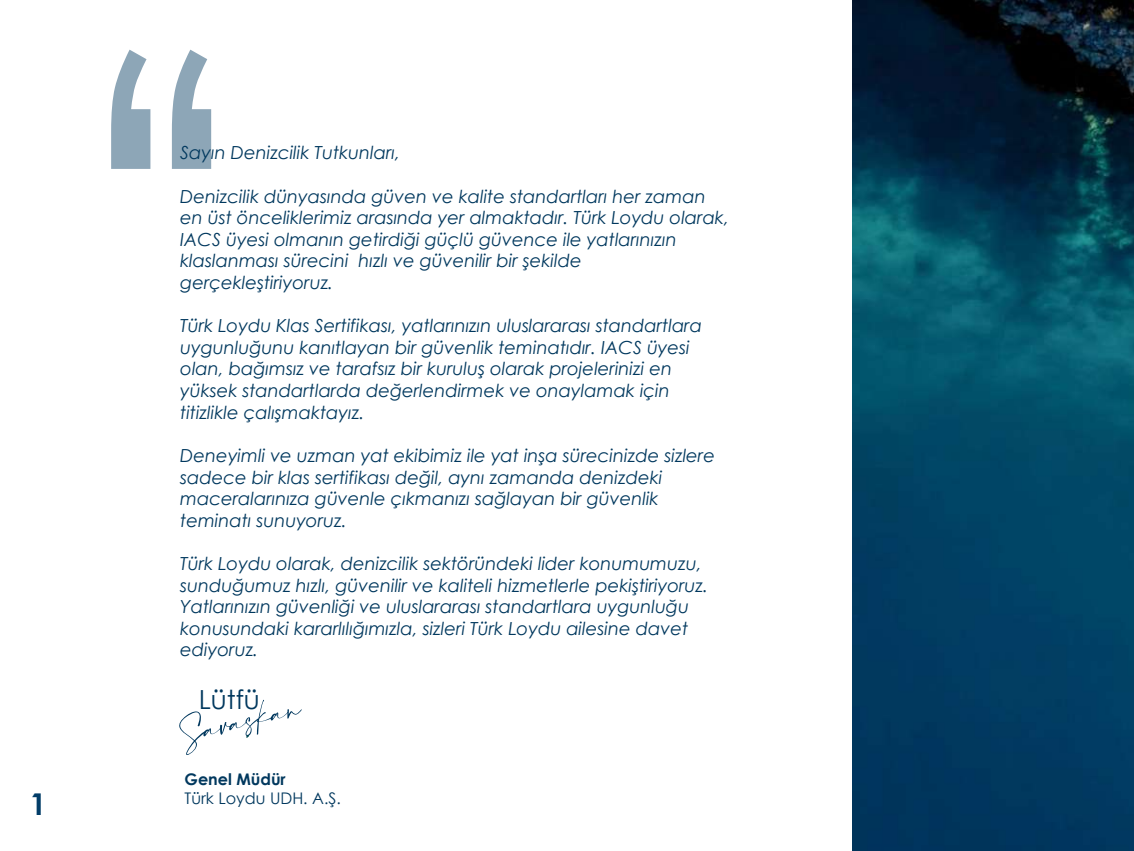
<style>
.page{position:relative;width:1134px;height:851px;background:#fff}
.page>*{position:absolute;margin:0;border:0;box-sizing:border-box;transform-origin:0 0}
.t1{font:700 30px "Century Gothic";color:#023d68}
.t2{font:26.2px "Century Gothic";color:#01385e}
.t3{font:italic 18px/21.6px "Century Gothic";color:#01385e}
.t4{font:16px "Century Gothic";color:#01385e}
.t5{font:700 16px "Century Gothic";color:#01385e}
</style>
<div class="page">
<svg style="left:111px;top:50px;width:100px;height:119px"></svg>
<svg style="left:179px;top:699px;width:123px;height:56px"></svg>
<img style="left:852px;top:0;width:282px;height:850px">
<h1 class="t1" style="left:30px;top:780px;width:18px">1</h1>
<p class="t3" style="left:180px;top:142px;width:221px">Sayın Denizcilik Tutkunları,</p>
<p class="t3" style="left:180px;top:185px;width:550px">Denizcilik dünyasında güven ve kalite standartları her zaman en üst önceliklerimiz arasında yer almaktadır. Türk Loydu olarak, IACS üyesi olmanın getirdiği güçlü güvence ile yatlarınızın klaslanması sürecini hızlı ve güvenilir bir şekilde gerçekleştiriyoruz.</p>
<p class="t3" style="left:180px;top:314px;width:523px">Türk Loydu Klas Sertifikası, yatlarınızın uluslararası standartlara uygunluğunu kanıtlayan bir güvenlik teminatıdır. IACS üyesi olan, bağımsız ve tarafsız bir kuruluş olarak projelerinizi en yüksek standartlarda değerlendirmek ve onaylamak için titizlikle çalışmaktayız.</p>
<p class="t3" style="left:180px;top:444px;width:536px">Deneyimli ve uzman yat ekibimiz ile yat inşa sürecinizde sizlere sadece bir klas sertifikası değil, aynı zamanda denizdeki maceralarınıza güvenle çıkmanızı sağlayan bir güvenlik teminatı sunuyoruz.</p>
<p class="t3" style="left:180px;top:552px;width:529px">Türk Loydu olarak, denizcilik sektöründeki lider konumumuzu, sunduğumuz hızlı, güvenilir ve kaliteli hizmetlerle pekiştiriyoruz.<br>Yatlarınızın güvenliği ve uluslararası standartlara uygunluğu konusundaki kararlılığımızla, sizleri Türk Loydu ailesine davet ediyoruz.</p>
<h2 class="t2" style="left:199px;top:681px;width:63px">Lütfü</h2>
<p class="t5" style="left:185px;top:766px;width:103px">Genel Müdür</p>
<p class="t4" style="left:185px;top:787px;width:158px">Türk Loydu UDH. A.Ş.</p>
</div>
